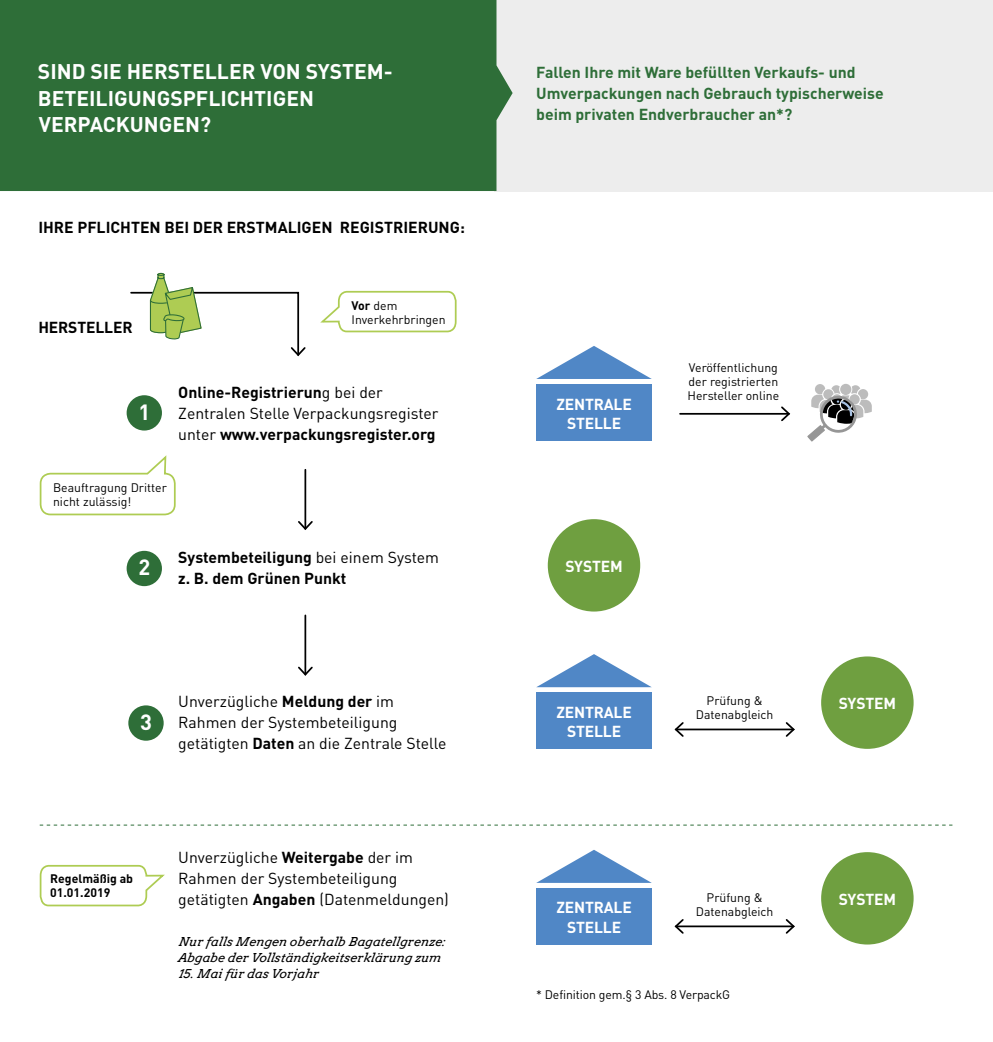
<style>
.page{position:relative;width:993px;height:1042px;background:#fff}
.page>*{position:absolute;margin:0;border:0;box-sizing:border-box;transform-origin:0 0}
.t1{font:700 21.88px "DIN";color:#fff}
.t2{font:700 21px/26.2px "DIN";color:#fff}
.t3{font:700 15.75px/21px "DIN";color:#000}
.t4{font:15.75px/21px "DIN";color:#000}
.t5{font:700 15.75px/21px "DIN";color:#2e6e38}
.t6{font:700 15.75px/19.2px "DIN";letter-spacing:-.01em;color:#fff;text-align:center}
.t7{font:12.25px/14px "DIN";color:#000}
.t8{font:italic 12.25px/15.8px "Arvo";color:#000}
.t9{font:700 12.25px/14px "DIN";color:#000}
.s1{font-weight:700}
.s2{font-weight:400}
</style>
<div class="page">
<div style="left:127px;top:395px;width:35px;height:35px;background:#2e6e38;border-radius:50%"></div>
<div style="left:127px;top:551px;width:35px;height:35px;background:#2e6e38;border-radius:50%"></div>
<div style="left:128px;top:705px;width:36px;height:36px;background:#2e6e38;border-radius:50%"></div>
<div style="left:40px;top:473px;width:136px;height:42px;border:2px solid #aecc53;border-radius:10px"></div>
<svg style="left:130px;top:272px;width:176px;height:85px"></svg>
<svg style="left:320px;top:290px;width:137px;height:43px"></svg>
<svg style="left:39px;top:864px;width:126px;height:43px"></svg>
<hr style="left:304px;top:615px;width:2px;height:59px;background:#000">
<svg style="left:298px;top:665px;width:15px;height:11px"></svg>
<hr style="left:304px;top:470px;width:2px;height:59px;background:#000">
<svg style="left:298px;top:519px;width:15px;height:11px"></svg>
<div style="left:536px;top:384px;width:115px;height:57px;background:#5087c6"></div>
<svg style="left:536px;top:346px;width:115px;height:33px"></svg>
<div style="left:536px;top:692px;width:115px;height:57px;background:#5087c6"></div>
<svg style="left:537px;top:654px;width:114px;height:33px"></svg>
<div style="left:536px;top:888px;width:115px;height:56px;background:#5087c6"></div>
<svg style="left:536px;top:850px;width:115px;height:33px"></svg>
<hr style="left:679px;top:413px;width:109px;height:2px;background:#000">
<svg style="left:779px;top:406px;width:12px;height:16px"></svg>
<hr style="left:675px;top:728px;width:118px;height:2px;background:#000">
<svg style="left:674px;top:722px;width:11px;height:15px"></svg>
<svg style="left:783px;top:722px;width:12px;height:15px"></svg>
<hr style="left:675px;top:925px;width:118px;height:2px;background:#000">
<svg style="left:674px;top:919px;width:11px;height:15px"></svg>
<svg style="left:783px;top:919px;width:12px;height:15px"></svg>
<div style="left:547px;top:519px;width:93px;height:92px;background:#6f9f40;border-radius:50%"></div>
<div style="left:820px;top:656px;width:93px;height:93px;background:#6f9f40;border-radius:50%"></div>
<div style="left:820px;top:852px;width:93px;height:92px;background:#6f9f40;border-radius:50%"></div>
<svg style="left:40px;top:824px;width:912px;height:1px"></svg>
<div style="left:494px;top:0;width:498px;height:191px;background:#ededed"></div>
<div style="left:0;top:0;width:512px;height:191px;background:#2e6e38"></div>
<svg style="left:807px;top:384px;width:65px;height:58px"></svg>
<h2 class="t2" style="left:38px;top:58px;width:356px">SIND SIE HERSTELLER VON SYSTEM-<br>BETEILIGUNGSPFLICHTIGEN<br>VERPACKUNGEN?</h2>
<p class="t3" style="left:38px;top:216px;width:428px">IHRE PFLICHTEN BEI DER ERSTMALIGEN REGISTRIERUNG:</p>
<p class="t3" style="left:38px;top:316px;width:96px">HERSTELLER</p>
<p class="t7" style="left:351px;top:298px;width:96px"><span class="s1">Vor</span> dem<br>Inverkehrbringen</p>
<h1 class="t1" style="left:138px;top:397px;width:13px">1</h1>
<p class="t3" style="left:178px;top:381px;width:262px">Online-Registrierun<span class="s2">g bei der<br>Zentralen Stelle Verpackungsregister unter</span> www.verpackungsregister.org</p>
<p class="t7" style="left:53px;top:481px;width:115px">Beauftragung Dritter nicht zulässig!</p>
<h1 class="t1" style="left:138px;top:553px;width:13px">2</h1>
<p class="t3" style="left:178px;top:546px;width:262px">Systembeteiligung <span class="s2">bei einem System </span>z. B. dem Grünen Punkt</p>
<h1 class="t1" style="left:140px;top:708px;width:13px">3</h1>
<p class="t4" style="left:178px;top:690px;width:270px">Unverzügliche <span class="s1">Meldung der</span> im<br>Rahmen der Systembeteiligung getätigten <span class="s1">Daten</span> an die Zentrale Stelle</p>
<p class="t9" style="left:50px;top:871px;width:84px">Regelmäßig ab<br>01.01.2019</p>
<p class="t4" style="left:178px;top:846px;width:272px">Unverzügliche <span class="s1">Weitergabe</span> der im<br>Rahmen der Systembeteiligung getätigten <span class="s1">Angaben</span> (Datenmeldungen)</p>
<p class="t8" style="left:178px;top:933px;width:270px">Nur falls Mengen oberhalb Bagatellgrenze:<br>Abgabe der Vollständigkeitserklärung zum<br>15.Maifür das Vorjahr</p>
<p class="t5" style="left:536px;top:62px;width:349px">Fallen Ihre mit Ware befüllten Verkaufs- und<br>Umverpackungen nach Gebrauch typischerweise beim privaten Endverbraucher an*?</p>
<p class="t6" style="left:556px;top:393px;width:77px">ZENTRALE<br>STELLE</p>
<p class="t6" style="left:565px;top:555px;width:59px">SYSTEM</p>
<p class="t6" style="left:556px;top:702px;width:77px">ZENTRALE<br>STELLE</p>
<p class="t7" style="left:687px;top:360px;width:93px;text-align:justify">Veröffentlichung der registrierten Hersteller online</p>
<p class="t7" style="left:695px;top:693px;width:79px;text-align:center">Prüfung &amp;<br>Datenabgleich</p>
<p class="t6" style="left:838px;top:693px;width:59px">SYSTEM</p>
<p class="t6" style="left:556px;top:897px;width:77px">ZENTRALE<br>STELLE</p>
<p class="t7" style="left:695px;top:890px;width:79px;text-align:center">Prüfung &amp;<br>Datenabgleich</p>
<p class="t7" style="left:536px;top:987px;width:195px">* Definition gem.§ 3 Abs. 8 VerpackG</p>
<p class="t6" style="left:838px;top:888px;width:59px">SYSTEM</p>
</div>
